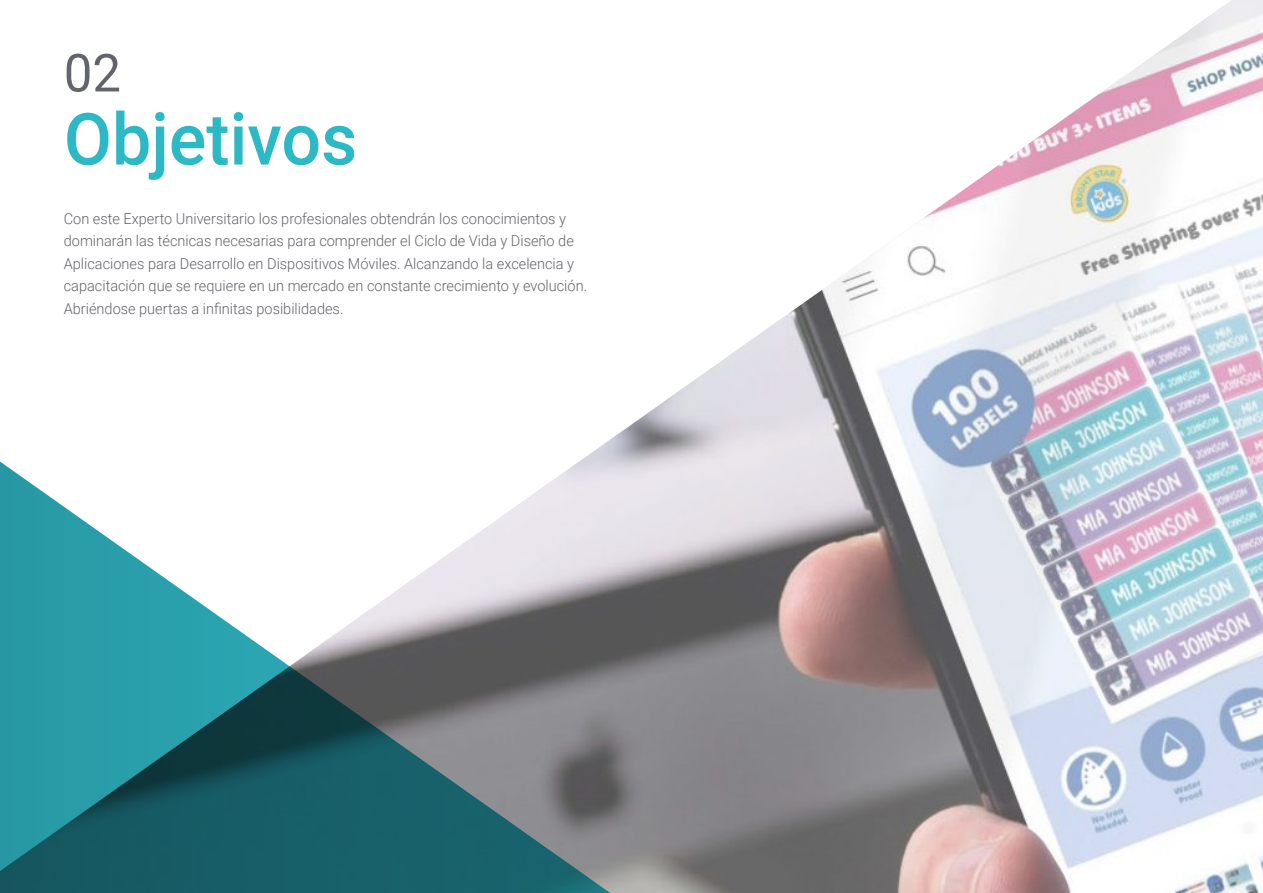
<style>
.page{position:relative;width:1263px;height:893px;background:#fff}
.page>*{position:absolute;margin:0;border:0;box-sizing:border-box;transform-origin:0 0}
.t1{font:500 72px "Roboto";color:#2db8c5}
.t2{font:52.5px "Roboto";color:#61646a}
.t3{font:300 15px/22.5px "Roboto";color:#61646a}
</style>
<div class="page">
<img style="left:601px;top:0;width:662px;height:893px">
<svg style="left:0;top:446px;width:640px;height:447px"></svg>
<h2 class="t2" style="left:64px;top:36px;width:59px">02</h2>
<h1 class="t1" style="left:64px;top:89px;width:295px">Objetivos</h1>
<p class="t3" style="left:64px;top:207px;width:525px">Con este Experto Universitario los profesionales obtendrán los conocimientos y dominarán las técnicas necesarias para comprender el Ciclo de Vida y Diseño de Aplicaciones para Desarrollo en Dispositivos Móviles. Alcanzando la excelencia y capacitación que se requiere en un mercado en constante crecimiento y evolución.<br>Abriéndose puertas a infinitas posibilidades.</p>
</div>
